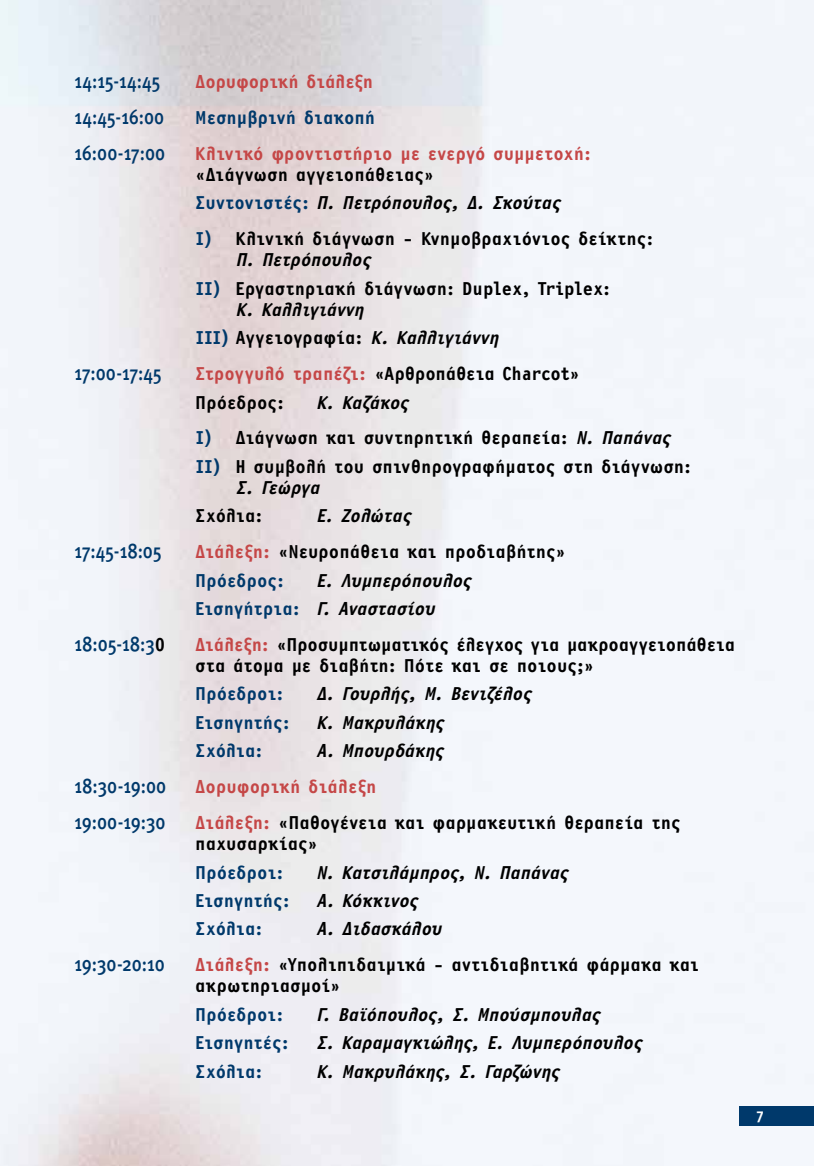
<style>
.page{position:relative;width:814px;height:1166px;background:#fff}
.page>*{position:absolute;margin:0;border:0;box-sizing:border-box;transform-origin:0 0}
.t1{font:21px "Meta Medium Greek Caps";letter-spacing:-.005em;color:#00396b;scale:.85 1}
.t2{font:700 19.25px/21px "PF Letter Gothic Display";letter-spacing:-.005em;color:#000}
.t3{font:italic 700 19.25px/28.3px "PF Letter Gothic Display";letter-spacing:-.01em;color:#000}
.t4{font:700 19.25px "PF Letter Gothic Display";letter-spacing:-.005em;color:#00396b}
.t5{font:700 19.25px "PF Letter Gothic Display";letter-spacing:-.005em;color:#c54747}
.t6{font:700 15.75px "PF Letter Gothic Display";color:#fff}
.s1{color:#00396b}
.s2{font-style:italic}
.s3{color:#c54747}
.s4{font-style:normal;color:#00396b}
.s5{font-family:"PF Letter Gothic Display";font-weight:700;font-size:19.25px;color:#000}
</style>
<div class="page">
<div style="left:739px;top:1106px;width:75px;height:20px;background:#00396b"></div>
<p class="t1" style="left:74px;top:69px;width:103px">14:15-14:45</p>
<p class="t5" style="left:195px;top:71px;width:180px">Δορυφορική διάλεξη</p>
<p class="t1" style="left:74px;top:105px;width:107px">14:45-16:00</p>
<p class="t4" style="left:195px;top:107px;width:181px">Μεσημβρινή διακοπή</p>
<p class="t1" style="left:74px;top:141px;width:108px">16:00-17:00</p>
<p class="t5" style="left:195px;top:143px;width:397px">Κλινικό φροντιστήριο με ενεργό συμμετοχή:</p>
<p class="t2" style="left:195px;top:161px;width:367px;line-height:28.3px">«Διάγνωση αγγειοπάθειας»<br><span class="s1">Συντονιστές:</span> <span class="s2">Π. Πετρόπουλος, Δ. Σκούτας</span></p>
<p class="t2" style="left:235px;top:229px;width:420px;text-indent:-40px"><span class="s1">I)</span> Κλινική διάγνωση - Κνημοβραχιόνιος δείκτης:<br><span class="s2">Π. Πετρόπουλος</span></p>
<p class="t2" style="left:235px;top:279px;width:376px;text-indent:-40px"><span class="s1">II)</span> Εργαστηριακή διάγνωση: Duplex, Triplex:<br><span class="s2">Κ. Καλλιγιάννη</span></p>
<p class="t2" style="left:195px;top:328px;width:305px"><span class="s1">III)</span> Αγγειογραφία: <span class="s2">Κ. Καλλιγιάννη</span></p>
<p class="t1" style="left:74px;top:361px;width:105px">17:00-17:45</p>
<p class="t2" style="left:195px;top:360px;width:386px;line-height:28.3px"><span class="s3">Στρογγυλό τραπέζι:</span> «Αρθροπάθεια Charcot»<br>Πρόεδρος:</p>
<p class="t2" style="left:195px;top:385px;width:477px;line-height:35.9px;text-indent:121px"><span class="s2">Κ. Καζάκος<br></span><span class="s1">I)</span> Διάγνωση και συντηρητική θεραπεία: <span class="s2">Ν. Παπάνας</span></p>
<p class="t2" style="left:235px;top:457px;width:457px;text-indent:-40px"><span class="s1">II)</span> Η συμβολή του σπινθηρογραφήματος στη διάγνωση:<br><span class="s2">Σ. Γεώργα</span></p>
<p class="t2" style="left:195px;top:506px;width:69px">Σχόλια:</p>
<p class="t3" style="left:316px;top:503px;width:97px">Ε. Ζολώτας</p>
<p class="t1" style="left:74px;top:539px;width:104px">17:45-18:05</p>
<p class="t2" style="left:195px;top:538px;width:372px;line-height:28.3px"><span class="s3">Διάλεξη:</span> «Νευροπάθεια και προδιαβήτης»<br><span class="s1">Πρόεδρος:</span></p>
<p class="t3" style="left:195px;top:567px;width:278px;text-indent:121px">Ε. Λυμπερόπουλος<br><span class="s4">Εισηγήτρια:</span> Γ. Αναστασίου</p>
<p class="t1" style="left:74px;top:632px;width:108px">18:05-18:3<span class="s5">0</span></p>
<p class="t2" style="left:195px;top:635px;width:541px"><span class="s3">Διάλεξη:</span> «Προσυμπτωματικός έλεγχος για μακροαγγειοπάθεια στα άτομα με διαβήτη: Πότε και σε ποιους;»</p>
<p class="t4" style="left:195px;top:683px;width:90px">Πρόεδροι:</p>
<p class="t3" style="left:316px;top:681px;width:217px">Δ. Γουρλής, Μ. Βενιζέλος</p>
<p class="t4" style="left:195px;top:712px;width:96px">Εισηγητής:</p>
<p class="t3" style="left:316px;top:709px;width:129px">Κ. Μακρυλάκης</p>
<p class="t4" style="left:195px;top:740px;width:69px">Σχόλια:</p>
<p class="t3" style="left:316px;top:738px;width:129px">Α. Μπουρδάκης</p>
<p class="t1" style="left:74px;top:774px;width:109px">18:30-19:00</p>
<p class="t5" style="left:195px;top:776px;width:183px">Δορυφορική διάλεξη</p>
<p class="t1" style="left:74px;top:810px;width:109px">19:00-19:30</p>
<p class="t2" style="left:195px;top:813px;width:487px"><span class="s3">Διάλεξη:</span> «Παθογένεια και φαρμακευτική θεραπεία της παχυσαρκίας»</p>
<p class="t4" style="left:195px;top:862px;width:90px">Πρόεδροι:</p>
<p class="t3" style="left:316px;top:859px;width:254px">Ν. Κατσιλάμπρος, Ν. Παπάνας</p>
<p class="t4" style="left:195px;top:890px;width:96px">Εισηγητής:</p>
<p class="t3" style="left:316px;top:887px;width:104px">Α. Κόκκινος</p>
<p class="t4" style="left:195px;top:918px;width:69px">Σχόλια:</p>
<p class="t3" style="left:316px;top:916px;width:127px">Α. Διδασκάλου</p>
<p class="t1" style="left:74px;top:952px;width:108px">19:30-20:10</p>
<p class="t2" style="left:195px;top:955px;width:505px"><span class="s3">Διάλεξη:</span> «Υπολιπιδαιμικά - αντιδιαβητικά φάρμακα και ακρωτηριασμοί»</p>
<p class="t4" style="left:195px;top:1004px;width:90px">Πρόεδροι:</p>
<p class="t3" style="left:316px;top:1001px;width:286px">Γ. Βαϊόπουλος, Σ. Μπούσμπουλας</p>
<p class="t4" style="left:195px;top:1032px;width:95px">Εισηγητές:</p>
<p class="t3" style="left:316px;top:1029px;width:328px">Σ. Καραμαγκιώλης, Ε. Λυμπερόπουλος</p>
<p class="t4" style="left:195px;top:1061px;width:69px">Σχόλια:</p>
<p class="t3" style="left:316px;top:1058px;width:245px">Κ. Μακρυλάκης, Σ. Γαρζώνης</p>
<p class="t6" style="left:755px;top:1108px;width:10px">7</p>
</div>
